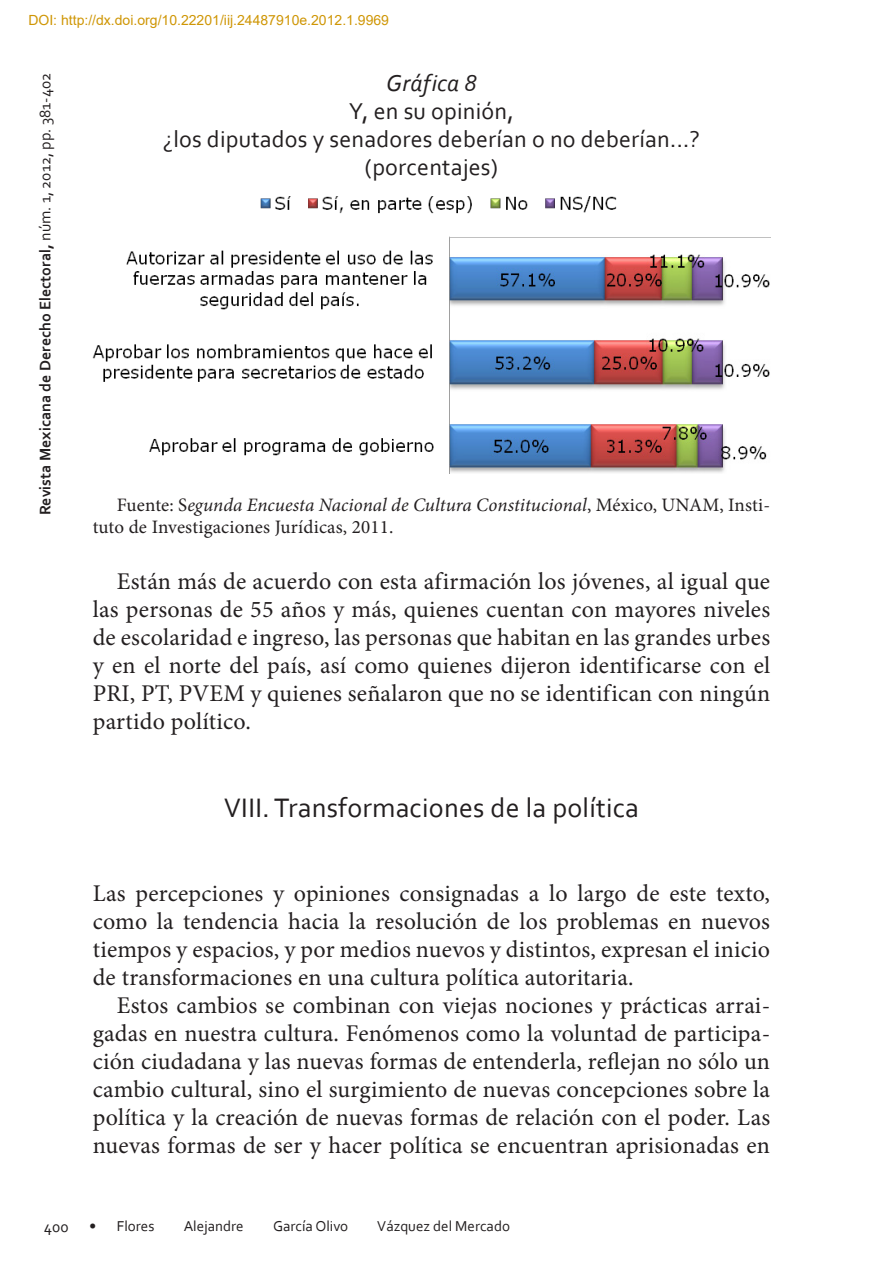
<style>
.page{position:relative;width:873px;height:1286px;background:#fff}
.page>*{position:absolute;margin:0;border:0;box-sizing:border-box;transform-origin:0 0}
.TÍTULOS_romanos{font:28px "Corbel";letter-spacing:.01em;color:#231f20}
.PÁRRAFO_NORMAL{font:24px/28px "Minion Pro";letter-spacing:.01em;color:#231f20;text-align:justify}
.PRIMER_PÁRRAFO{font:24px/28px "Minion Pro";letter-spacing:.005em;color:#231f20;text-align:justify}
.título_gráficas{font:24px/28px "Corbel";letter-spacing:.01em;color:#231f20;text-align:center}
.título_gráficas-2{font:italic 24px "Corbel";letter-spacing:.01em;color:#231f20}
.NOTA_SIN_NÚMERO{font:19px/22px "Minion Pro";letter-spacing:.005em;color:#231f20}
.t1{font:700 16px "Corbel";color:#231f20}
.t2{font:16px "Corbel";color:#231f20}
.t3{font:15px "Corbel";color:#231f20}
.t4{font:14px "Arial";color:#cf9605}
.s1{font-weight:400}
.s2{font-style:italic}
.s3{font-family:"Calibri";font-size:16px}
</style>
<div class="page">
<img style="left:93px;top:197px;width:676px;height:277px">
<p class="t4" style="left:28px;top:11px;width:362px">DOI: http://dx.doi.org/10.22201/iij.24487910e.2012.1.9969</p>
<p class="t1" style="left:35px;top:515px;width:444px;rotate:-90deg">Revista Mexicana de Derecho Electoral, <span class="s1">núm. 1, 2012, pp. 381-402</span></p>
<p class="título_gráficas-2" style="left:386px;top:68px;width:92px">Gráfica 8</p>
<p class="título_gráficas" style="left:163px;top:96px;width:538px">Y, en su opinión,<br>¿los diputados y senadores deberían o no deberían...?</p>
<p class="título_gráficas" style="left:365px;top:152px;width:134px">(porcentajes)</p>
<p class="NOTA_SIN_NÚMERO" style="left:93px;top:494px;width:678px;text-indent:24px">Fuente: S<span class="s2">egunda Encuesta Nacional de Cultura Constitucional</span>, México, UNAM, Insti&shy;tuto de Investigaciones Jurídicas, 2011.</p>
<p class="PÁRRAFO_NORMAL" style="left:93px;top:567px;width:678px;text-indent:24px">Están más de acuerdo con esta afirmación los jóvenes, al igual que las personas de 55 años y más, quienes cuentan con mayores niveles de escolaridad e ingreso, las personas que habitan en las grandes urbes y en el norte del país, así como quienes dijeron identificarse con el PRI, PT, PVEM y quienes señalaron que no se identifican con ningún partido político.</p>
<p class="TÍTULOS_romanos" style="left:224px;top:790px;width:416px">VIII. Transformaciones de la política</p>
<p class="PRIMER_PÁRRAFO" style="left:93px;top:879px;width:678px">Las percepciones y opiniones consignadas a lo largo de este texto, como la tendencia hacia la resolución de los problemas en nuevos tiempos y espacios, y por medios nuevos y distintos, expresan el inicio de transformaciones en una cultura política autoritaria.</p>
<p class="PÁRRAFO_NORMAL" style="left:93px;top:991px;width:678px;text-indent:24px">Estos cambios se combinan con viejas nociones y prácticas arrai&shy;gadas en nuestra cultura. Fenómenos como la voluntad de participa&shy;ción ciudadana y las nuevas formas de entenderla, reflejan no sólo un cambio cultural, sino el surgimiento de nuevas concepciones sobre la política y la creación de nuevas formas de relación con el poder. Las nuevas formas de ser y hacer política se encuentran aprisionadas en</p>
<p class="t2" style="left:44px;top:1217px;width:26px">400</p>
<p class="t3" style="left:89px;top:1217px;width:67px"><span class="s3">•</span> Flores</p>
<p class="t3" style="left:184px;top:1217px;width:61px">Alejandre</p>
<p class="t3" style="left:273px;top:1217px;width:77px">García Olivo</p>
<p class="t3" style="left:377px;top:1217px;width:134px">Vázquez del Mercado</p>
</div>
